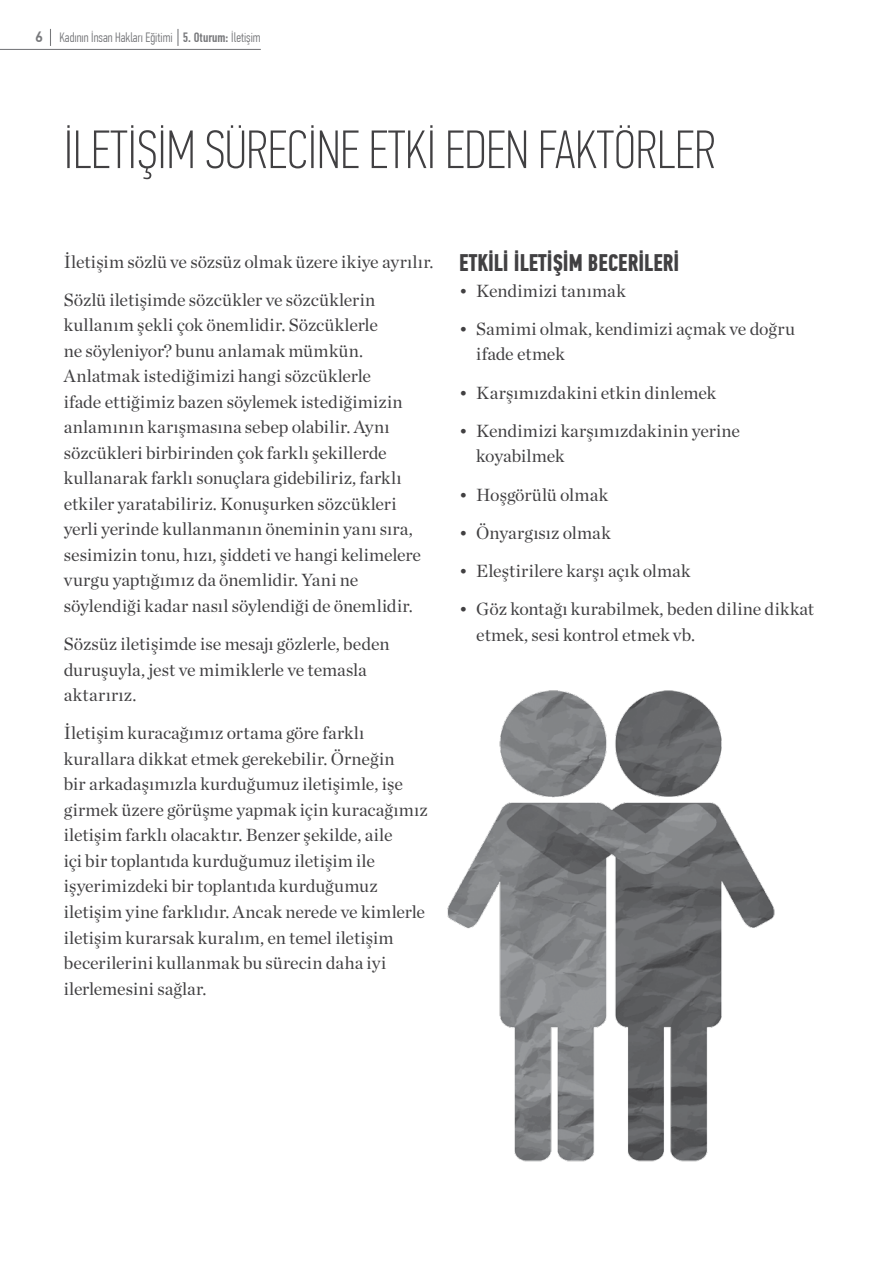
<style>
.page{position:relative;width:893px;height:1263px;background:#fff}
.page>*{position:absolute;margin:0;border:0;box-sizing:border-box;transform-origin:0 0}
.t1{font:100 54px "PF Din Text Comp Pro";color:#414042}
.t2{font:700 24px "PF Din Text Comp Pro";color:#414042}
.t3{font:18px/25.5px "Chronicle Deck";color:#414042}
.t4{font:300 13.5px "PF Din Text Comp Pro";color:#77787b}
.s1{font-family:"PF Din Text Pro";font-weight:500;font-size:15px}
.s2{font-weight:500}
</style>
<div class="page">
<svg style="left:177px;top:29px;width:1px;height:17px"></svg>
<svg style="left:50px;top:29px;width:1px;height:17px"></svg>
<hr style="left:0;top:49px;width:261px;height:1px;background:#77787b">
<img style="left:447px;top:690px;width:328px;height:472px">
<p class="t4" style="left:35px;top:29px;width:227px"><span class="s1">6</span> Kadının İnsan Hakları Eğitimi <span class="s2">5. Oturum:</span> İletişim</p>
<h1 class="t1" style="left:64px;top:119px;width:653px">İLETİŞİM SÜRECİNE ETKİ EDEN FAKTÖRLER</h1>
<p class="t3" style="left:64px;top:241px;width:371px;line-height:38.2px">İletişim sözlü ve sözsüz olmak üzere ikiye ayrılır.<br>Sözlü iletişimde sözcükler ve sözcüklerin</p>
<p class="t3" style="left:64px;top:311px;width:359px">kullanım şekli çok önemlidir. Sözcüklerle<br>ne söyleniyor? bunu anlamak mümkün.<br>Anlatmak istediğimizi hangi sözcüklerle<br>ifade ettiğimiz bazen söylemek istediğimizin anlamının karışmasına sebep olabilir. Aynı sözcükleri birbirinden çok farklı şekillerde kullanarak farklı sonuçlara gidebiliriz, farklı etkiler yaratabiliriz. Konuşurken sözcükleri yerli yerinde kullanmanın öneminin yanı sıra, sesimizin tonu, hızı, şiddeti ve hangi kelimelere vurgu yaptığımız da önemlidir. Yani ne söylendiği kadar nasıl söylendiği de önemlidir.</p>
<p class="t3" style="left:64px;top:630px;width:327px">Sözsüz iletişimde ise mesajı gözlerle, beden duruşuyla, jest ve mimiklerle ve temasla aktarırız.</p>
<p class="t3" style="left:64px;top:719px;width:366px">İletişim kuracağımız ortama göre farklı kurallara dikkat etmek gerekebilir. Örneğin<br>bir arkadaşımızla kurduğumuz iletişimle, işe girmek üzere görüşme yapmak için kuracağımız iletişim farklı olacaktır. Benzer şekilde, aile<br>içi bir toplantıda kurduğumuz iletişim ile işyerimizdeki bir toplantıda kurduğumuz iletişim yine farklıdır. Ancak nerede ve kimlerle iletişim kurarsak kuralım, en temel iletişim becerilerini kullanmak bu sürecin daha iyi ilerlemesini sağlar.</p>
<h2 class="t2" style="left:459px;top:248px;width:219px">ETKILI ILETIŞIM BECERILERI</h2>
<p class="t3" style="left:459px;top:277px;width:168px">• Kendimizi tanımak</p>
<p class="t3" style="left:476px;top:315px;width:320px;text-indent:-17px">• Samimi olmak, kendimizi açmak ve doğru ifade etmek</p>
<p class="t3" style="left:459px;top:379px;width:258px">• Karşımızdakini etkin dinlemek</p>
<p class="t3" style="left:476px;top:417px;width:265px;text-indent:-17px">• Kendimizi karşımızdakinin yerine koyabilmek</p>
<p class="t3" style="left:459px;top:481px;width:150px">• Hoşgörülü olmak</p>
<p class="t3" style="left:459px;top:519px;width:153px">• Önyargısız olmak</p>
<p class="t3" style="left:459px;top:557px;width:233px">• Eleştirilere karşı açık olmak</p>
<p class="t3" style="left:476px;top:595px;width:339px;text-indent:-17px">• Göz kontağı kurabilmek, beden diline dikkat etmek, sesi kontrol etmek vb.</p>
</div>
